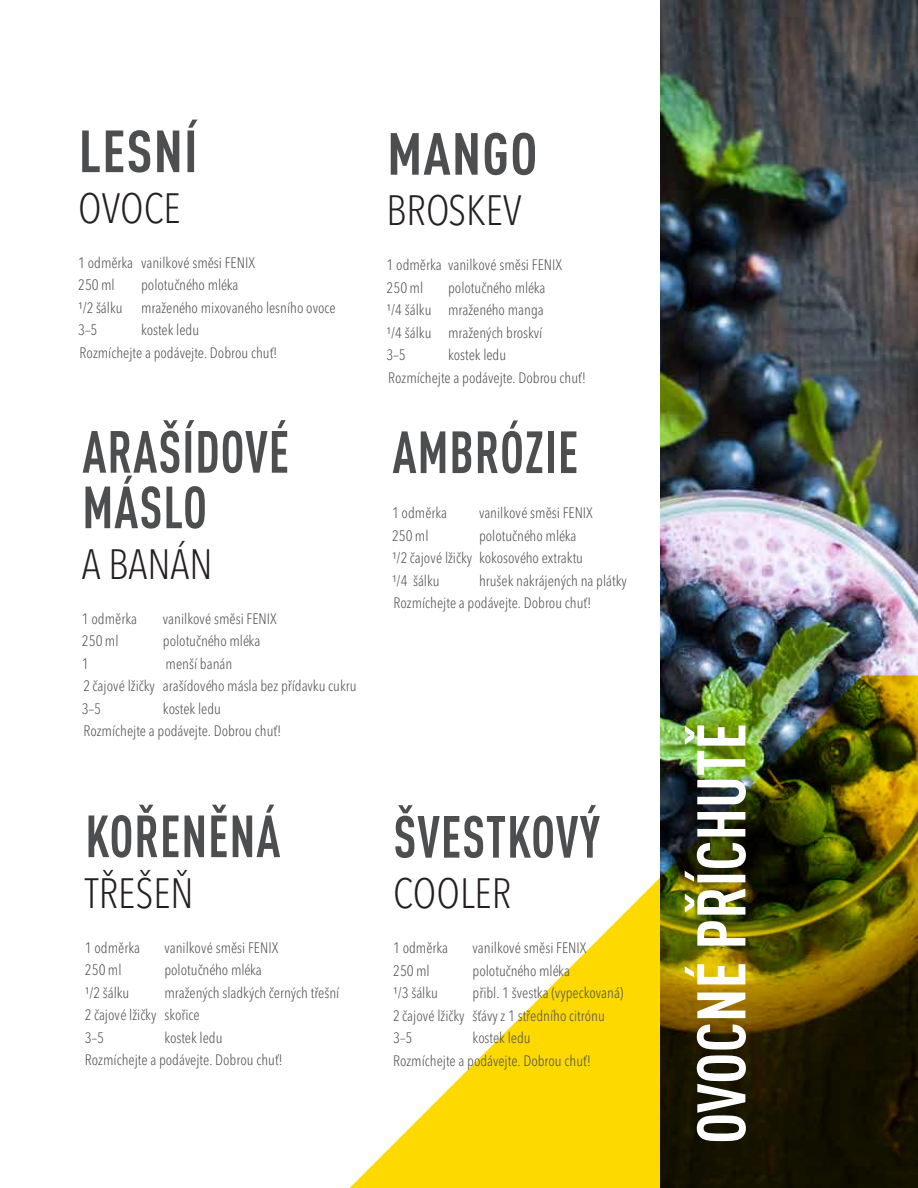
<style>
.page{position:relative;width:918px;height:1188px;background:#fff}
.page>*{position:absolute;margin:0;border:0;box-sizing:border-box;transform-origin:0 0}
.t1{font:700 condensed 67.5px "DIN Pro";color:#fff}
.t2{font:700 condensed 58.5px/55.5px "DIN Pro";letter-spacing:.02em;color:#4c4e50;scale:.88 1}
.t3{font:700 condensed 58.5px "DIN Pro";letter-spacing:.02em;color:#4c4e50}
.t4{font:300 condensed 42px "Avenir Next LT Pro";color:#241f21}
.t5{font:300 condensed 15px/22.5px "Avenir Next LT Pro";color:#4c4e50}
</style>
<div class="page">
<img style="left:660px;top:0;width:258px;height:576px">
<img style="left:349px;top:576px;width:569px;height:612px">
<h2 class="t3" style="left:79px;top:107px;width:120px">LESNÍ</h2>
<h3 class="t4" style="left:78px;top:183px;width:104px">OVOCE</h3>
<p class="t5" style="left:78px;top:251px;width:178px">1 odměrka vanilkové směsi FENIX<br>250 ml</p>
<p class="t5" style="left:78px;top:274px;width:259px;text-indent:63px">polotučného mléka<br>¹/2 šálku mraženého mixovaného lesního ovoce<br>3–5</p>
<p class="t5" style="left:80px;top:319px;width:200px;text-indent:62px">kostek ledu<br>Rozmíchejte a podávejte. Dobrou chuť!</p>
<h2 class="t2" style="left:82px;top:419px;width:236px">ARAŠÍDOVÉ<br>MÁSLO</h2>
<h3 class="t4" style="left:82px;top:539px;width:132px">A BANÁN</h3>
<p class="t5" style="left:82px;top:607px;width:57px">1 odměrka</p>
<p class="t5" style="left:163px;top:607px;width:115px">vanilkové směsi FENIX</p>
<p class="t5" style="left:82px;top:630px;width:38px">250 ml</p>
<p class="t5" style="left:163px;top:630px;width:99px">polotučného mléka</p>
<p class="t5" style="left:82px;top:652px;width:8px">1</p>
<p class="t5" style="left:82px;top:652px;width:276px;text-indent:84px">menší banán<br>2 čajové lžičky arašídového másla bez přídavku cukru<br>3–5</p>
<p class="t5" style="left:83px;top:697px;width:200px;text-indent:79px">kostek ledu<br>Rozmíchejte a podávejte. Dobrou chuť!</p>
<h2 class="t2" style="left:85px;top:804px;width:223px">KOŘENĚNÁ</h2>
<h3 class="t4" style="left:85px;top:868px;width:110px">TŘEŠEŇ</h3>
<p class="t5" style="left:85px;top:936px;width:57px">1 odměrka</p>
<p class="t5" style="left:164px;top:936px;width:115px">vanilkové směsi FENIX</p>
<p class="t5" style="left:85px;top:959px;width:38px">250 ml</p>
<p class="t5" style="left:164px;top:959px;width:99px">polotučného mléka</p>
<p class="t5" style="left:85px;top:981px;width:46px">¹/2 šálku</p>
<p class="t5" style="left:85px;top:981px;width:256px;text-indent:80px">mražených sladkých černých třešní<br>2 čajové lžičky skořice<br>3–5</p>
<p class="t5" style="left:85px;top:1026px;width:200px;text-indent:80px">kostek ledu<br>Rozmíchejte a podávejte. Dobrou chuť!</p>
<h2 class="t3" style="left:387px;top:110px;width:152px">MANGO</h2>
<h3 class="t4" style="left:387px;top:185px;width:136px">BROSKEV</h3>
<p class="t5" style="left:387px;top:254px;width:177px">1 odměrka vanilkové směsi FENIX<br>250 ml</p>
<p class="t5" style="left:387px;top:276px;width:160px;text-indent:62px">polotučného mléka<br>¹/4 šálku mraženého manga<br>¹/4 šálku mražených broskví<br>3–5</p>
<p class="t5" style="left:388px;top:344px;width:200px;text-indent:60px">kostek ledu<br>Rozmíchejte a podávejte. Dobrou chuť!</p>
<h2 class="t2" style="left:393px;top:419px;width:213px">AMBRÓZIE</h2>
<p class="t5" style="left:392px;top:502px;width:57px">1 odměrka</p>
<p class="t5" style="left:479px;top:502px;width:115px">vanilkové směsi FENIX</p>
<p class="t5" style="left:392px;top:524px;width:38px">250 ml</p>
<p class="t5" style="left:392px;top:524px;width:193px;text-indent:87px">polotučného mléka<br>¹/2 čajové lžičky kokosového extraktu<br>¹/4 šálku</p>
<p class="t5" style="left:394px;top:569px;width:235px;text-indent:86px">hrušek nakrájených na plátky<br>Rozmíchejte a podávejte. Dobrou chuť!</p>
<h2 class="t2" style="left:394px;top:804px;width:236px">ŠVESTKOVÝ</h2>
<h3 class="t4" style="left:393px;top:868px;width:120px">COOLER</h3>
<p class="t5" style="left:393px;top:937px;width:57px">1 odměrka</p>
<p class="t5" style="left:473px;top:937px;width:115px">vanilkové směsi FENIX</p>
<p class="t5" style="left:393px;top:959px;width:38px">250 ml</p>
<p class="t5" style="left:473px;top:959px;width:99px">polotučného mléka</p>
<p class="t5" style="left:393px;top:982px;width:46px">¹/3 šálku</p>
<p class="t5" style="left:393px;top:982px;width:232px;text-indent:80px">přibl. 1 švestka (vypeckovaná)<br>2 čajové lžičky šťávy z 1 středního citrónu<br>3–5</p>
<p class="t5" style="left:393px;top:1027px;width:200px;text-indent:80px">kostek ledu<br>Rozmíchejte a podávejte. Dobrou chuť!</p>
<h1 class="t1" style="left:670px;top:1144px;width:422px;rotate:-90deg">OVOCNÉ PŘÍCHUTĚ</h1>
</div>
